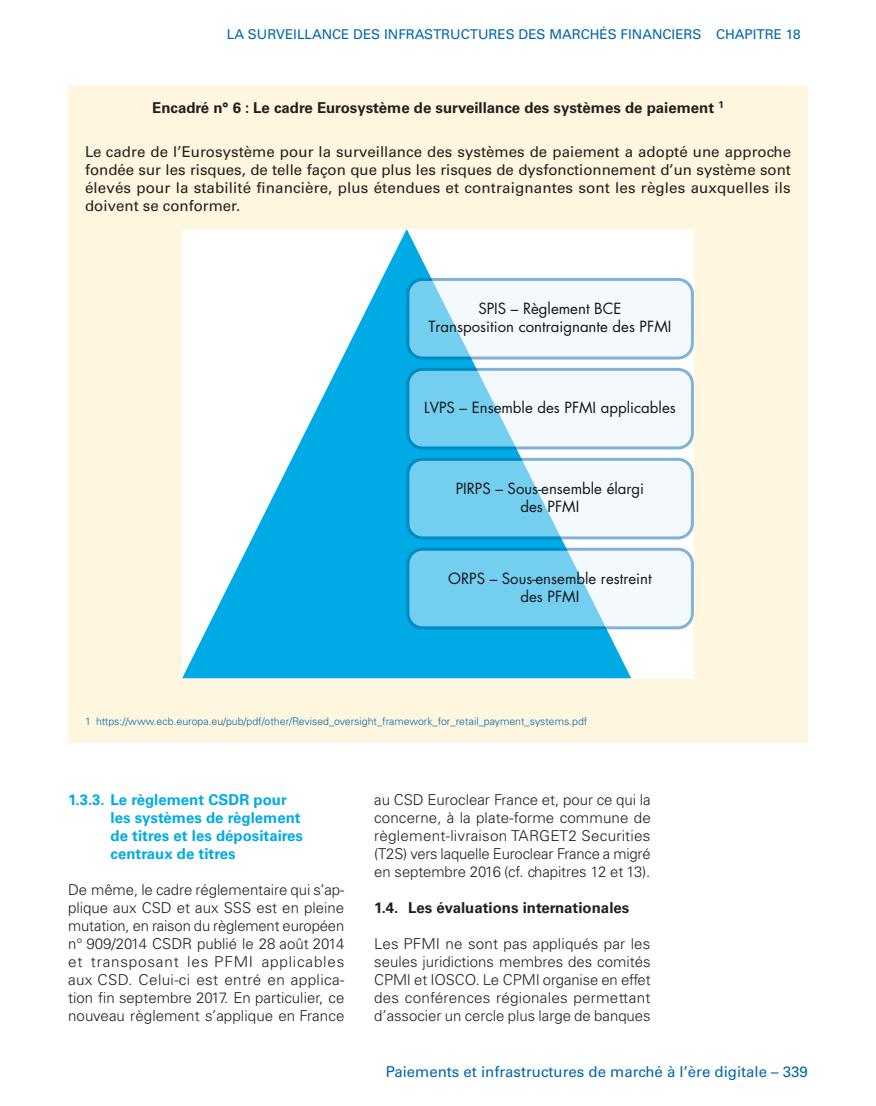
<style>
.page{position:relative;width:876px;height:1106px;background:#fff}
.page>*{position:absolute;margin:0;border:0;box-sizing:border-box;transform-origin:0 0}
.t1{font:300 15px/18px "Univers LT Std";color:#231f20;text-align:justify}
.t2{font:15px/18px "Univers LT Std";letter-spacing:.01em;color:#231f20;text-align:justify}
.t3{font:15px/18px "Futura Std";color:#121617;text-align:center}
.t4{font:700 15px "Univers LT Std";color:#231f20}
.t5{font:700 15px/18px "Univers LT Std";color:#00abe5}
.t6{font:15px "Univers LT Std";color:#0067aa}
.t7{font:13.5px "Univers LT Std";color:#0067aa}
.t8{font:300 10.5px "Univers LT Std";color:#0067aa}
</style>
<div class="page">
<div style="left:68px;top:85px;width:740px;height:657px;background:#fef6df"></div>
<div style="left:182px;top:229px;width:512px;height:449px;background:#fff"></div>
<svg style="left:182px;top:229px;width:449px;height:449px"></svg>
<svg style="left:408px;top:549px;width:284px;height:79px;fill:#73ceef"></svg>
<div style="left:406px;top:547px;width:288px;height:82px;border:3px solid #0068ab;border-radius:15px"></div>
<svg style="left:408px;top:459px;width:284px;height:79px;fill:#f3f9fd"></svg>
<div style="left:406px;top:458px;width:288px;height:81px;border:3px solid #0068ab;border-radius:15px"></div>
<svg style="left:408px;top:369px;width:284px;height:79px;fill:#f3f9fd"></svg>
<div style="left:406px;top:368px;width:288px;height:81px;border:3px solid #0068ab;border-radius:15px"></div>
<svg style="left:408px;top:279px;width:284px;height:79px;fill:#f3f9fd"></svg>
<div style="left:406px;top:278px;width:288px;height:81px;border:3px solid #0068ab;border-radius:15px"></div>
<p class="t7" style="left:227px;top:26px;width:575px">La surveillance des infrastructures des marchés financiers Chapitre 18</p>
<p class="t4" style="left:152px;top:99px;width:573px">Encadré n° 6 : Le cadre Eurosystème de surveillance des systèmes de paiement <sup>1</sup></p>
<p class="t2" style="left:85px;top:143px;width:708px">Le cadre de l’Eurosystème pour la surveillance des systèmes de paiement a adopté une approche fondée sur les risques, de telle façon que plus les risques de dysfonctionnement d’un système sont élevés pour la stabilité financière, plus étendues et contraignantes sont les règles auxquelles ils doivent se conformer.</p>
<p class="t3" style="left:428px;top:299px;width:244px">SPIS – Règlement BCE<br>Transposition contraignante des PFMI</p>
<p class="t3" style="left:424px;top:398px;width:253px">LVPS – Ensemble des PFMI applicables</p>
<p class="t3" style="left:456px;top:479px;width:190px">PIRPS – Sous-ensemble élargi des PFMI</p>
<p class="t3" style="left:448px;top:569px;width:205px">ORPS – Sous-ensemble restreint des PFMI</p>
<p class="t8" style="left:85px;top:715px;width:504px">1 https://www.ecb.europa.eu/pub/pdf/other/Revised_oversight_framework_for_retail_payment_systems.pdf</p>
<p class="t5" style="left:111px;top:791px;width:194px;text-indent:-43px">1.3.3. Le règlement CSDR pour les systèmes de règlement de titres et les dépositaires centraux de titres</p>
<p class="t1" style="left:68px;top:881px;width:278px">De même, le cadre réglementaire qui s’ap&shy;plique aux CSD et aux SSS est en pleine mutation, en raison du règlement européen n° 909/2014 CSDR publié le 28 août 2014 et transposant les PFMI applicables aux CSD. Celui‑ci est entré en applica&shy;tion fin septembre 2017. En particulier, ce nouveau règlement s’applique en France</p>
<p class="t1" style="left:374px;top:791px;width:278px">au CSD Euroclear France et, pour ce qui la concerne, à la plate‑forme commune de règlement‑livraison TARGET2 Securities (T2S) vers laquelle Euroclear France a migré en septembre 2016 (cf. chapitres 12 et 13).</p>
<p class="t4" style="left:374px;top:899px;width:257px">1.4. Les évaluations internationales</p>
<p class="t1" style="left:374px;top:935px;width:278px">Les PFMI ne sont pas appliqués par les seules juridictions membres des comités CPMI et IOSCO. Le CPMI organise en effet des conférences régionales permettant d’associer un cercle plus large de banques</p>
<p class="t6" style="left:386px;top:1063px;width:424px">Paiements et infrastructures de marché à l’ère digitale – 339</p>
</div>
